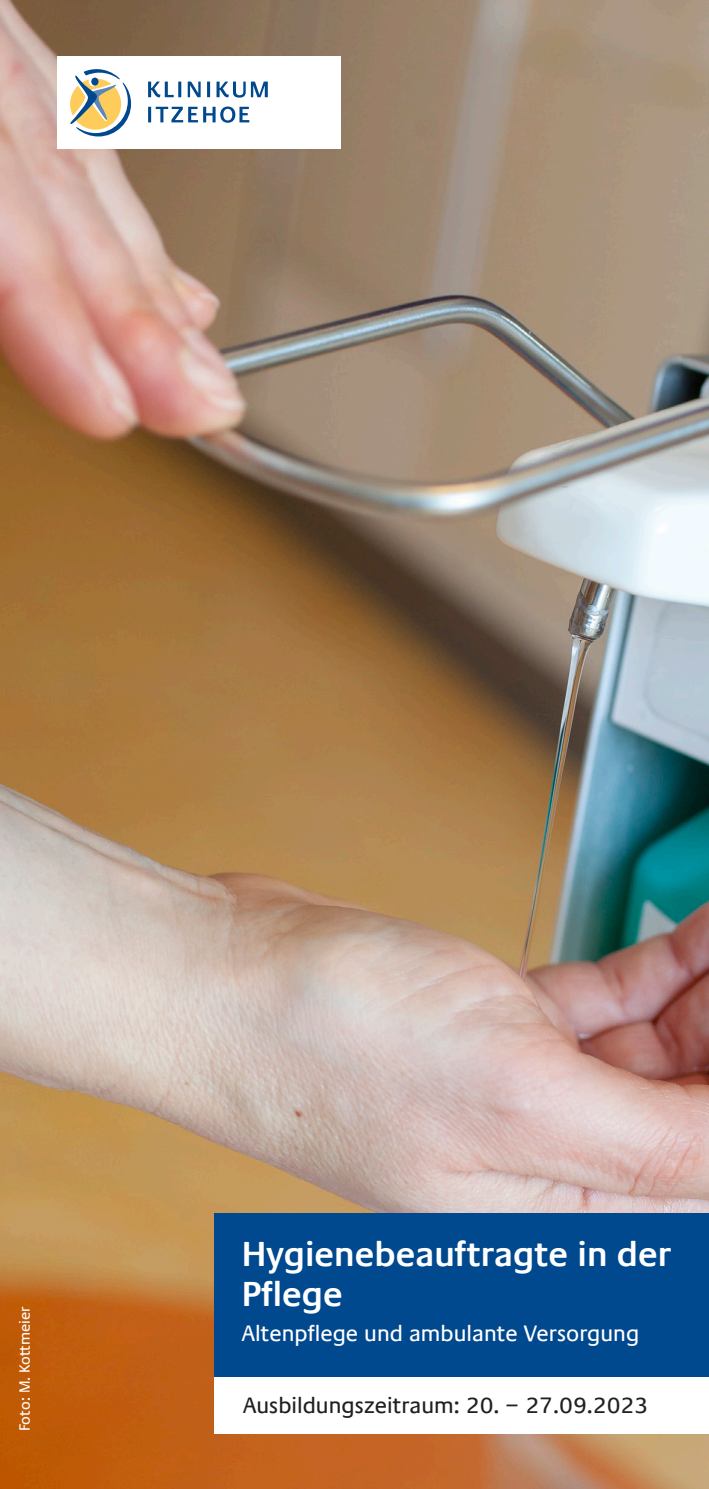
<style>
.page{position:relative;width:709px;height:1489px;background:#fff}
.page>*{position:absolute;margin:0;border:0;box-sizing:border-box;transform-origin:0 0}
.t1{font:600 35px/40px "Praxis Com";color:#fff}
.t2{font:22.5px "Praxis Com";color:#231f20}
.t3{font:22.5px "Praxis Com";color:#fff}
.t4{font:15px "Praxis Com";color:#fff}
.s1{font-style:italic}
</style>
<div class="page">
<img style="left:0;top:0;width:709px;height:1488px">
<div style="left:214px;top:1376px;width:495px;height:57px;background:#fff"></div>
<div style="left:214px;top:1213px;width:495px;height:163px;background:#01498e"></div>
<div style="left:57px;top:57px;width:284px;height:92px;background:#fff"></div>
<svg style="left:70px;top:69px;width:61px;height:67px"></svg>
<svg style="left:156px;top:106px;width:93px;height:17px"></svg>
<hr style="left:148px;top:107px;width:3px;height:15px;background:#01498e">
<hr style="left:207px;top:82px;width:3px;height:15px;background:#01498e">
<svg style="left:188px;top:82px;width:13px;height:15px"></svg>
<hr style="left:178px;top:82px;width:3px;height:15px;background:#01498e">
<svg style="left:148px;top:82px;width:26px;height:15px"></svg>
<svg style="left:216px;top:82px;width:52px;height:16px"></svg>
<p class="t4" style="left:16px;top:1431px;width:126px;rotate:-90deg">Foto: M. Kottmeier</p>
<p class="t1" style="left:242px;top:1233px;width:431px">Hygienebeauftragte in der<br>Pflege</p>
<p class="t3" style="left:242px;top:1319px;width:399px">Altenpflege und ambulante Versorgung</p>
<p class="t2" style="left:243px;top:1391px;width:407px">Ausbildungszeitraum: 20. <span class="s1">−</span> 27.09.2023</p>
</div>
